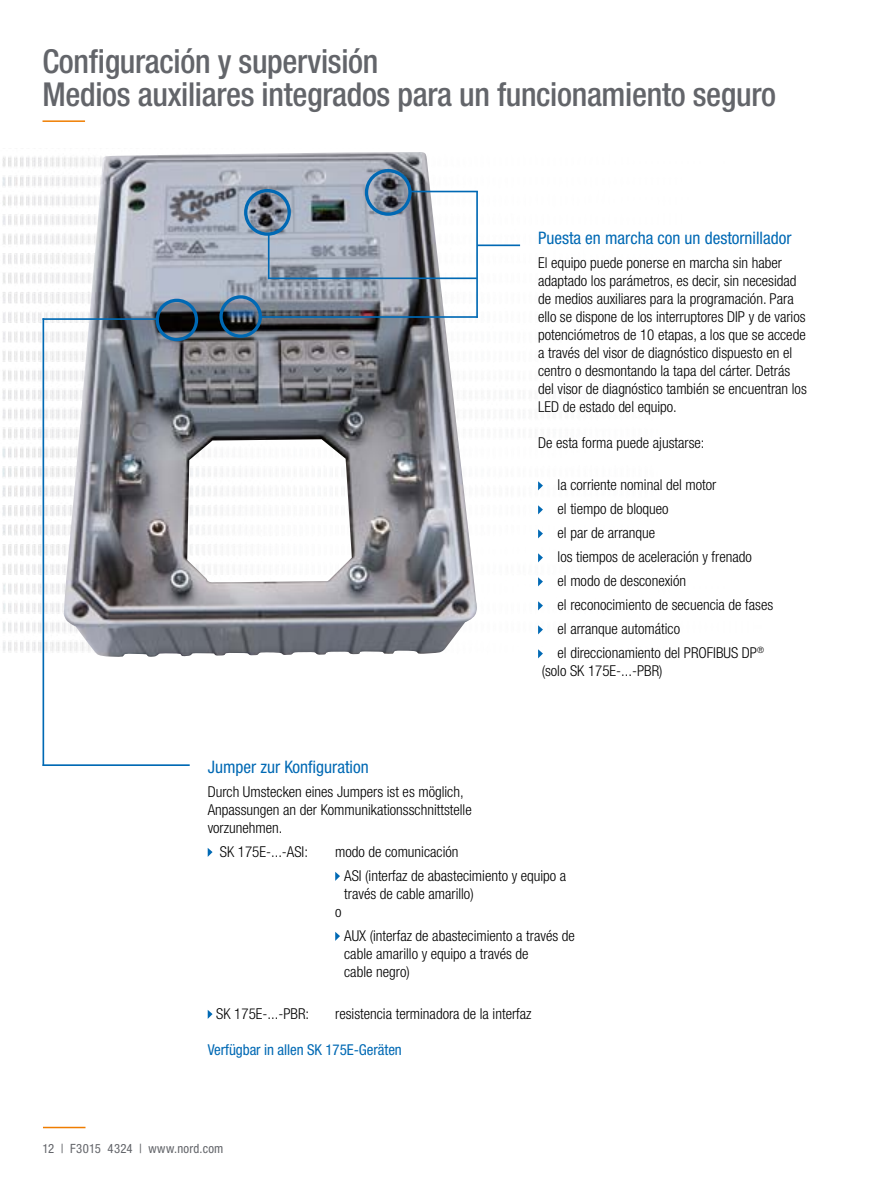
<style>
.page{position:relative;width:893px;height:1188px;background:#fff}
.page>*{position:absolute;margin:0;border:0;box-sizing:border-box;transform-origin:0 0}
.t1{font:500 condensed 33px/33px "Helvetica Neue LT Pro";letter-spacing:-.01em;color:#63656a}
.t2{font:condensed 17.25px "Helvetica Neue LT Pro";color:#0069b4}
.t3{font:300 condensed 15px/18px "Helvetica Neue LT Pro";color:#000}
.t4{font:condensed 15px "Helvetica Neue LT Pro";letter-spacing:-.005em;color:#0069b4}
.t5{font:condensed 12.75px "Helvetica Neue LT Pro";letter-spacing:.02em;color:#63656a}
</style>
<div class="page">
<hr style="left:43px;top:1127px;width:42px;height:1px;background:#ef7d00">
<hr style="left:43px;top:120px;width:42px;height:2px;background:#ef7d00">
<img style="left:2px;top:157px;width:537px;height:498px">
<img style="left:64px;top:152px;width:413px;height:505px">
<div style="left:219px;top:295px;width:43px;height:43px;border:3px solid #0069b4;border-radius:50%"></div>
<div style="left:365px;top:169px;width:47px;height:47px;border:3px solid #0069b4;border-radius:50%"></div>
<svg style="left:538px;top:481px;width:5px;height:9px"></svg>
<svg style="left:538px;top:505px;width:5px;height:9px"></svg>
<svg style="left:538px;top:529px;width:5px;height:9px"></svg>
<svg style="left:538px;top:553px;width:5px;height:9px"></svg>
<svg style="left:538px;top:577px;width:5px;height:9px"></svg>
<svg style="left:538px;top:601px;width:5px;height:9px"></svg>
<svg style="left:538px;top:625px;width:5px;height:9px"></svg>
<svg style="left:538px;top:649px;width:5px;height:9px"></svg>
<hr style="left:259px;top:316px;width:219px;height:2px;background:#0069b4">
<hr style="left:410px;top:191px;width:68px;height:1px;background:#0069b4">
<hr style="left:268px;top:234px;width:2px;height:45px;background:#0069b4">
<div style="left:156px;top:299px;width:42px;height:42px;border:3px solid #0069b4;border-radius:50%"></div>
<hr style="left:43px;top:318px;width:114px;height:2px;background:#0069b4">
<svg style="left:208px;top:848px;width:5px;height:9px"></svg>
<svg style="left:335px;top:872px;width:5px;height:9px"></svg>
<svg style="left:335px;top:932px;width:5px;height:9px"></svg>
<svg style="left:208px;top:1010px;width:5px;height:9px"></svg>
<hr style="left:268px;top:277px;width:209px;height:2px;background:#0069b4">
<hr style="left:43px;top:764px;width:147px;height:2px;background:#0069b4">
<hr style="left:476px;top:191px;width:2px;height:127px;background:#0069b4">
<hr style="left:477px;top:245px;width:43px;height:1px;background:#0069b4">
<div style="left:244px;top:189px;width:47px;height:47px;border:3px solid #0069b4;border-radius:50%"></div>
<hr style="left:43px;top:318px;width:1px;height:448px;background:#0069b4">
<h1 class="t1" style="left:43px;top:44px;width:735px">Configuración y supervisión<br>Medios auxiliares integrados para un funcionamiento seguro</h1>
<p class="t2" style="left:538px;top:228px;width:255px">Puesta en marcha con un destornillador</p>
<p class="t3" style="left:538px;top:254px;width:270px">El equipo puede ponerse en marcha sin haber adaptado los parámetros, es decir, sin necesidad de medios auxiliares para la programación. Para ello se dispone de los interruptores DIP y de varios potenciómetros de 10 etapas, a los que se accede a través del visor de diagnóstico dispuesto en el centro o desmontando la tapa del cárter. Detrás del visor de diagnóstico también se encuentran los LED de estado del equipo.</p>
<p class="t3" style="left:538px;top:434px;width:168px">De esta forma puede ajustarse:</p>
<p class="t3" style="left:558px;top:473px;width:217px;line-height:24px">la corriente nominal del motor<br>el tiempo de bloqueo<br>el par de arranque<br>los tiempos de aceleración y frenado<br>el modo de desconexión<br>el reconocimiento de secuencia de fases el arranque automático<br>el direccionamiento del PROFIBUS DP<sup>®</sup></p>
<p class="t3" style="left:542px;top:662px;width:122px">(solo SK 175E-...-PBR)</p>
<p class="t2" style="left:208px;top:757px;width:163px">Jumper zur Konfiguration</p>
<p class="t3" style="left:208px;top:782px;width:266px">Durch Umstecken eines Jumpers ist es möglich,<br>Anpassungen an der Kommunikationsschnittstelle vorzunehmen.</p>
<p class="t3" style="left:220px;top:842px;width:90px">SK 175E-...-ASI:</p>
<p class="t3" style="left:344px;top:839px;width:224px;line-height:24px;text-indent:-9px">modo de comunicación<br>ASI (interfaz de abastecimiento y equipo a</p>
<p class="t3" style="left:344px;top:884px;width:131px">través de cable amarillo)</p>
<p class="t3" style="left:335px;top:902px;width:8px">o</p>
<p class="t3" style="left:344px;top:926px;width:232px">AUX (interfaz de abastecimiento a través de cable amarillo y equipo a través de<br>cable negro)</p>
<p class="t3" style="left:216px;top:1004px;width:94px">SK 175E-...-PBR:</p>
<p class="t3" style="left:335px;top:1004px;width:198px">resistencia terminadora de la interfaz</p>
<p class="t4" style="left:208px;top:1041px;width:196px">Verfügbar in allen SK 175E-Geräten</p>
<p class="t5" style="left:43px;top:1141px;width:182px">12 | F3015 4324 | www.nord.com</p>
</div>
